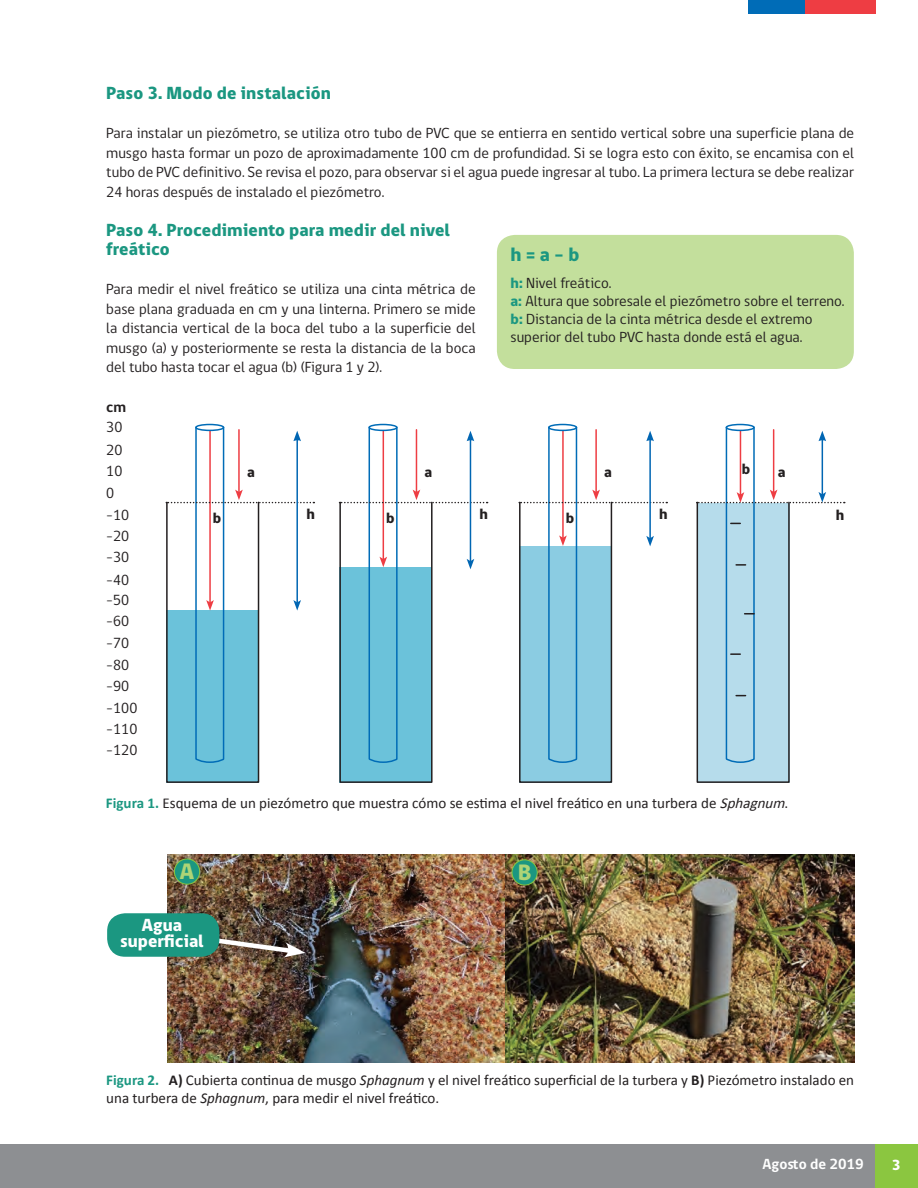
<style>
.page{position:relative;width:918px;height:1188px;background:#fff}
.page>*{position:absolute;margin:0;border:0;box-sizing:border-box;transform-origin:0 0}
.t1{font:800 22.95px "gob CL";color:#aed476}
.t2{font:800 19.5px "gob CL";color:#1b9781}
.t3{font:800 18px/19.5px "gob CL";letter-spacing:.005em;color:#1b9781}
.t4{font:800 18px/16.5px "gob CL";color:#fff;text-align:center}
.t5{font:15px/21.8px "gob CL";color:#231f20}
.t6{font:15px/18px "Calibri";color:#231f20}
.t7{font:800 15px "gob CL";color:#231f20}
.t8{font:700 15px "gob CL";color:#fff}
.t9{font:700 15px "gob CL";color:#231f20}
.t10{font:800 15px "gob CL";color:#fff}
.s1{font-weight:800;color:#1b9781}
.s2{font-weight:700;color:#1b9781}
.s3{font-style:italic}
.s4{font-weight:700}
</style>
<div class="page">
<div style="left:874px;top:1144px;width:44px;height:44px;background:#8bc640"></div>
<div style="left:0;top:1144px;width:874px;height:44px;background:#8d8f92"></div>
<div style="left:748px;top:0;width:57px;height:14px;background:#006cb7"></div>
<div style="left:805px;top:0;width:70px;height:14px;background:#ee3d43"></div>
<div style="left:166px;top:610px;width:93px;height:173px;background:#6bc2da"></div>
<div style="left:497px;top:235px;width:357px;height:134px;background:#c3df9c;border-radius:18px"></div>
<img style="left:167px;top:855px;width:687px;height:208px">
<svg style="left:205px;top:932px;width:100px;height:25px"></svg>
<div style="left:107px;top:913px;width:112px;height:44px;background:#1b9781;border-radius:18px"></div>
<div style="left:195px;top:424px;width:29px;height:7px;border:2px solid #006cb7;border-radius:50%"></div>
<svg style="left:166px;top:426px;width:148px;height:338px"></svg>
<div style="left:340px;top:567px;width:92px;height:216px;background:#6bc2da"></div>
<div style="left:368px;top:424px;width:30px;height:7px;border:2px solid #006cb7;border-radius:50%"></div>
<div style="left:339px;top:502px;width:94px;height:281px;border:2px solid #231f20"></div>
<svg style="left:340px;top:426px;width:148px;height:338px"></svg>
<div style="left:519px;top:546px;width:93px;height:237px;background:#8bcce2"></div>
<div style="left:548px;top:424px;width:29px;height:7px;border:2px solid #006cb7;border-radius:50%"></div>
<svg style="left:519px;top:426px;width:148px;height:338px"></svg>
<div style="left:697px;top:503px;width:92px;height:280px;background:#b6dceb"></div>
<div style="left:726px;top:424px;width:29px;height:7px;border:2px solid #006cb7;border-radius:50%"></div>
<svg style="left:697px;top:426px;width:148px;height:338px"></svg>
<div style="left:174px;top:859px;width:26px;height:25px;background:#1b9781;border-radius:50%"></div>
<div style="left:174px;top:858px;width:26px;height:27px;border:1px solid #8bc640;border-radius:50%"></div>
<div style="left:512px;top:860px;width:25px;height:25px;background:#1b9781;border-radius:50%"></div>
<div style="left:512px;top:859px;width:26px;height:27px;border:1px solid #8bc640;border-radius:50%"></div>
<p class="t3" style="left:106px;top:84px;width:226px">Paso 3. Modo de instalación</p>
<p class="t5" style="left:106px;top:124px;width:750px;line-height:19.5px;text-align:justify">Para instalar un piezómetro, se utiliza otro tubo de PVC que se entierra en sentido vertical sobre una superficie plana de musgo hasta formar un pozo de aproximadamente 100 cm de profundidad. Si se logra esto con éxito, se encamisa con el tubo de PVC definitivo. Se revisa el pozo, para observar si el agua puede ingresar al tubo. La primera lectura se debe realizar 24 horas después de instalado el piezómetro.</p>
<p class="t3" style="left:106px;top:220px;width:345px">Paso 4. Procedimiento para medir del nivel freático</p>
<p class="t5" style="left:106px;top:280px;width:371px;line-height:19.5px;text-align:justify">Para medir el nivel freático se utiliza una cinta métrica de base plana graduada en cm y una linterna. Primero se mide la distancia vertical de la boca del tubo a la superficie del musgo (a) y posteriormente se resta la distancia de la boca del tubo hasta tocar el agua (b) (Figura 1 y 2).</p>
<h2 class="t2" style="left:511px;top:242px;width:70px">h = a – b</h2>
<p class="t5" style="left:511px;top:274px;width:336px;line-height:18px"><span class="s1">h:</span> Nivel freático.<br><span class="s1">a:</span> Altura que sobresale el piezómetro sobre el terreno. <span class="s1">b:</span> Distancia de la cinta métrica desde el extremo superior del tubo PVC hasta donde está el agua.</p>
<p class="t9" style="left:106px;top:396px;width:21px">cm</p>
<p class="t5" style="left:106px;top:415px;width:18px;line-height:23.4px">30<br>20</p>
<p class="t5" style="left:106px;top:461px;width:25px">10<br>0 -10 -20 -30 -40</p>
<p class="t5" style="left:106px;top:589px;width:33px">-50 -60 -70 -80 -90 -100</p>
<p class="t5" style="left:106px;top:718px;width:33px;line-height:21.3px">-110 -120</p>
<p class="t7" style="left:247px;top:462px;width:9px">a</p>
<p class="t7" style="left:213px;top:508px;width:10px">b</p>
<p class="t7" style="left:306px;top:504px;width:10px">h</p>
<p class="t7" style="left:425px;top:462px;width:9px">a</p>
<p class="t7" style="left:386px;top:508px;width:10px">b</p>
<p class="t7" style="left:480px;top:504px;width:10px">h</p>
<p class="t7" style="left:604px;top:462px;width:9px">a</p>
<p class="t7" style="left:566px;top:508px;width:10px">b</p>
<p class="t7" style="left:659px;top:504px;width:10px">h</p>
<p class="t7" style="left:742px;top:459px;width:10px">b</p>
<p class="t7" style="left:778px;top:462px;width:9px">a</p>
<p class="t6" style="left:106px;top:794px;width:685px"><span class="s2">Figura 1.</span> Esquema de un piezómetro que muestra cómo se estima el nivel freático en una turbera de <span class="s3">Sphagnum</span>.</p>
<h1 class="t1" style="left:180px;top:856px;width:16px">A</h1>
<h1 class="t1" style="left:518px;top:857px;width:15px">B</h1>
<p class="t4" style="left:120px;top:917px;width:85px">Agua superficial</p>
<p class="t7" style="left:836px;top:504px;width:10px">h</p>
<p class="t6" style="left:106px;top:1071px;width:749px"><span class="s2">Figura 2.</span> <span class="s4">A)</span> Cubierta continua de musgo <span class="s3">Sphagnum</span> y el nivel freático superficial de la turbera y <span class="s4">B)</span> Piezómetro instalado en una turbera de <span class="s3">Sphagnum</span>, para medir el nivel freático.</p>
<p class="t8" style="left:763px;top:1154px;width:103px">Agosto de 2019</p>
<p class="t10" style="left:892px;top:1154px;width:10px">3</p>
</div>
